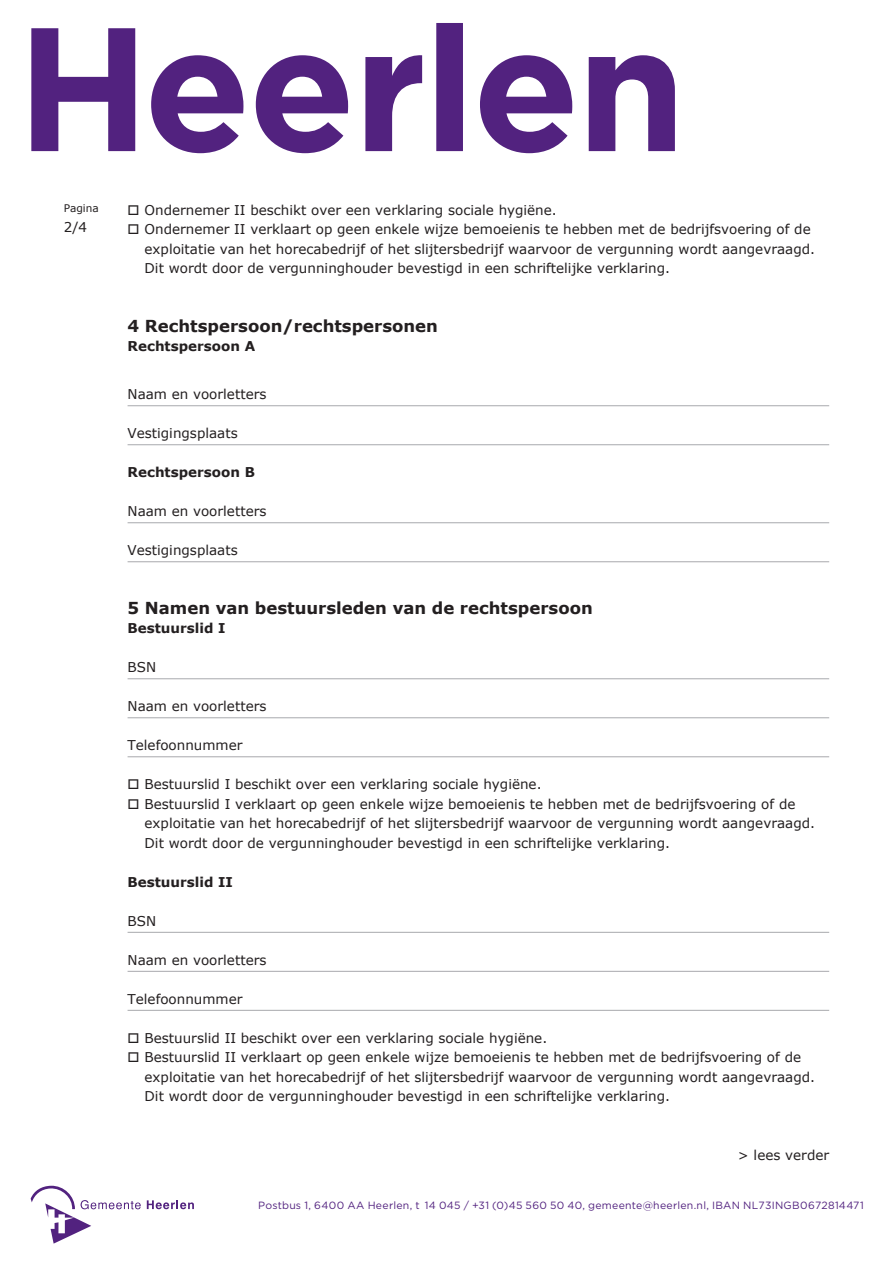
<style>
.page{position:relative;width:893px;height:1263px;background:#fff}
.page>*{position:absolute;margin:0;border:0;box-sizing:border-box;transform-origin:0 0}
.t1{font:700 16.5px "Verdana";color:#231f20}
.t2{font:13.5px/19.5px "Verdana";color:#231f20}
.t3{font:700 13.5px "Verdana";color:#231f20}
.t4{font:10.5px "Gotham";letter-spacing:.025em;color:#52227f}
.t5{font:10.5px "Verdana";color:#231f20}
</style>
<div class="page">
<svg style="left:31px;top:23px;width:644px;height:130px"></svg>
<svg style="left:31px;top:1185px;width:110px;height:58px"></svg>
<svg style="left:147px;top:1200px;width:47px;height:9px"></svg>
<hr style="left:128px;top:405px;width:701px;height:1px;background:#a8a9ad">
<hr style="left:128px;top:444px;width:701px;height:1px;background:#a8a9ad">
<hr style="left:128px;top:522px;width:701px;height:1px;background:#a8a9ad">
<hr style="left:128px;top:561px;width:701px;height:1px;background:#a8a9ad">
<hr style="left:128px;top:678px;width:701px;height:1px;background:#a8a9ad">
<hr style="left:128px;top:717px;width:701px;height:1px;background:#a8a9ad">
<hr style="left:128px;top:756px;width:701px;height:1px;background:#a8a9ad">
<hr style="left:128px;top:932px;width:701px;height:1px;background:#a8a9ad">
<hr style="left:128px;top:971px;width:701px;height:1px;background:#a8a9ad">
<hr style="left:128px;top:1010px;width:701px;height:1px;background:#a8a9ad">
<p class="t5" style="left:64px;top:202px;width:37px">Pagina</p>
<p class="t2" style="left:64px;top:217px;width:25px">2/4</p>
<p class="t2" style="left:128px;top:199px;width:431px">□ Ondernemer II beschikt over een verklaring sociale hygiëne.</p>
<p class="t2" style="left:145px;top:219px;width:672px;text-indent:-17px">□ Ondernemer II verklaart op geen enkele wijze bemoeienis te hebben met de bedrijfsvoering of de exploitatie van het horecabedrijf of het slijtersbedrijf waarvoor de vergunning wordt aangevraagd.<br>Dit wordt door de vergunninghouder bevestigd in een schriftelijke verklaring.</p>
<p class="t1" style="left:128px;top:315px;width:312px">4 Rechtspersoon/rechtspersonen</p>
<p class="t3" style="left:128px;top:338px;width:129px">Rechtspersoon A</p>
<p class="t2" style="left:128px;top:384px;width:140px">Naam en voorletters</p>
<p class="t2" style="left:128px;top:423px;width:112px">Vestigingsplaats</p>
<p class="t3" style="left:128px;top:464px;width:129px">Rechtspersoon B</p>
<p class="t2" style="left:128px;top:501px;width:140px">Naam en voorletters</p>
<p class="t2" style="left:128px;top:540px;width:112px">Vestigingsplaats</p>
<p class="t1" style="left:128px;top:597px;width:467px">5 Namen van bestuursleden van de rechtspersoon</p>
<p class="t3" style="left:128px;top:620px;width:100px">Bestuurslid I</p>
<p class="t2" style="left:128px;top:657px;width:30px">BSN</p>
<p class="t2" style="left:128px;top:696px;width:140px">Naam en voorletters</p>
<p class="t2" style="left:128px;top:735px;width:116px">Telefoonnummer</p>
<p class="t2" style="left:128px;top:774px;width:415px">□ Bestuurslid I beschikt over een verklaring sociale hygiëne.</p>
<p class="t2" style="left:145px;top:793px;width:672px;text-indent:-17px">□ Bestuurslid I verklaart op geen enkele wijze bemoeienis te hebben met de bedrijfsvoering of de exploitatie van het horecabedrijf of het slijtersbedrijf waarvoor de vergunning wordt aangevraagd.<br>Dit wordt door de vergunninghouder bevestigd in een schriftelijke verklaring.</p>
<p class="t3" style="left:128px;top:873px;width:107px">Bestuurslid II</p>
<p class="t2" style="left:128px;top:910px;width:30px">BSN</p>
<p class="t2" style="left:128px;top:949px;width:140px">Naam en voorletters</p>
<p class="t2" style="left:128px;top:988px;width:116px">Telefoonnummer</p>
<p class="t2" style="left:128px;top:1027px;width:421px">□ Bestuurslid II beschikt over een verklaring sociale hygiëne.</p>
<p class="t2" style="left:145px;top:1047px;width:672px;text-indent:-17px">□ Bestuurslid II verklaart op geen enkele wijze bemoeienis te hebben met de bedrijfsvoering of de exploitatie van het horecabedrijf of het slijtersbedrijf waarvoor de vergunning wordt aangevraagd.<br>Dit wordt door de vergunninghouder bevestigd in een schriftelijke verklaring.</p>
<p class="t2" style="left:738px;top:1144px;width:93px">&gt; lees verder</p>
<p class="t4" style="left:258px;top:1199px;width:607px">Postbus 1, 6400 AA Heerlen, t 14 045 / +31 (0)45 560 50 40, gemeente@heerlen.nl, IBAN NL73INGB0672814471</p>
</div>
